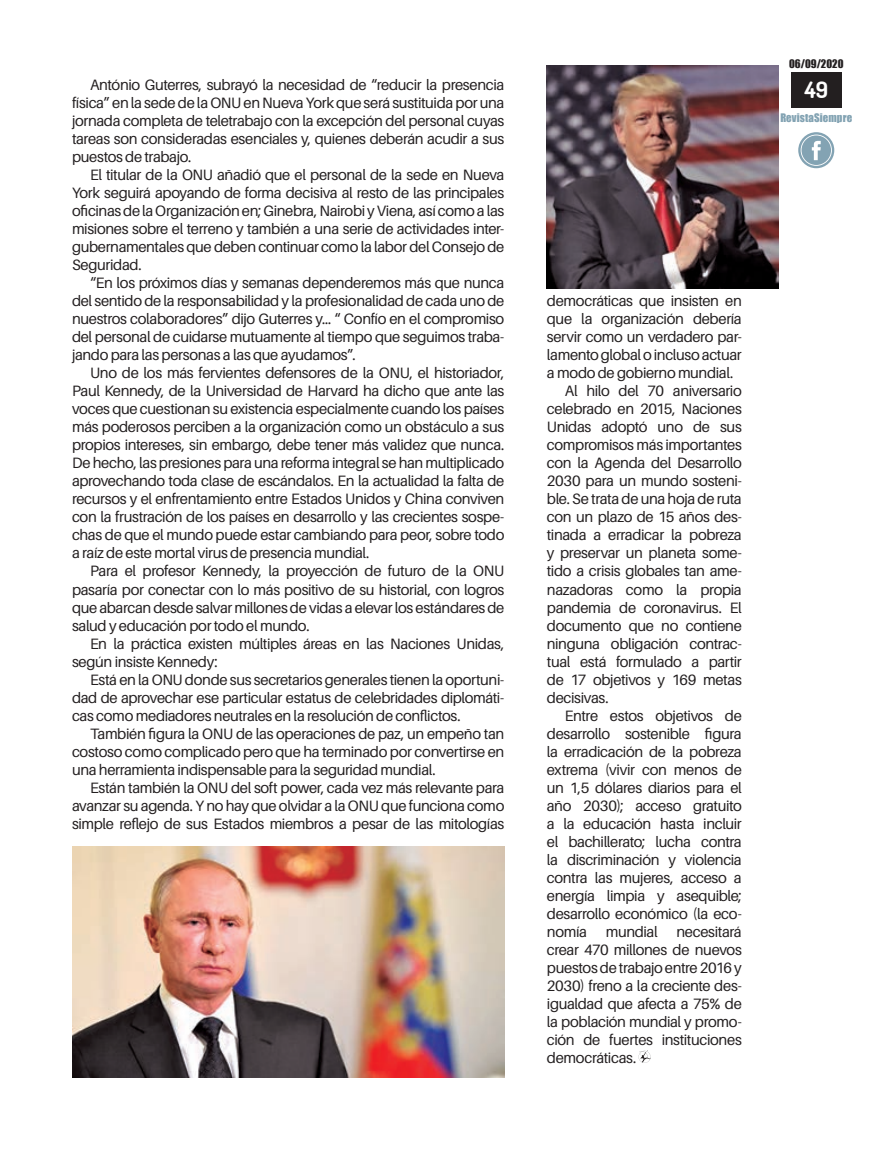
<style>
.page{position:relative;width:893px;height:1149px;background:#fff}
.page>*{position:absolute;margin:0;border:0;box-sizing:border-box;transform-origin:0 0}
.t1{font:700 22.5px "Dosis";color:#fff}
.t2{font:15px/18px "Aileron";letter-spacing:-.025em;color:#231f20;text-align:justify}
.t3{font:10.8px "Impact";letter-spacing:.01em;color:#83a3b3}
.t4{font:10.8px "Impact";color:#231f20}
</style>
<div class="page">
<div style="left:791px;top:72px;width:51px;height:36px;background:#231f20"></div>
<div style="left:798px;top:132px;width:36px;height:36px;border:2px solid #83a3b3;border-radius:50%"></div>
<div style="left:801px;top:135px;width:30px;height:30px;background:#83a3b3;border-radius:50%"></div>
<svg style="left:812px;top:141px;width:9px;height:19px"></svg>
<svg style="left:639px;top:1050px;width:12px;height:12px"></svg>
<img style="left:547px;top:66px;width:232px;height:222px">
<img style="left:72px;top:846px;width:432px;height:231px">
<p class="t2" style="left:72px;top:76px;width:434px;text-indent:18px">António Guterres, subrayó la necesidad de “reducir la presencia física” en la sede de la ONU en Nueva York que será sustituida por una jornada completa de teletrabajo con la excepción del personal cuyas tareas son consideradas esenciales y, quienes deberán acudir a sus puestos de trabajo.</p>
<p class="t2" style="left:72px;top:166px;width:434px;text-indent:18px">El titular de la ONU añadió que el personal de la sede en Nueva York seguirá apoyando de forma decisiva al resto de las principales oficinas de la Organización en; Ginebra, Nairobi y Viena, así como a las misiones sobre el terreno y también a una serie de actividades inter&shy;gubernamentales que deben continuar como la labor del Consejo de Seguridad.</p>
<p class="t2" style="left:72px;top:274px;width:434px;text-indent:18px">“En los próximos días y semanas dependeremos más que nunca del sentido de la responsabilidad y la profesionalidad de cada uno de nuestros colaboradores” dijo Guterres y… “ Confío en el compromiso del personal de cuidarse mutuamente al tiempo que seguimos traba&shy;jando para las personas a las que ayudamos”.</p>
<p class="t2" style="left:72px;top:364px;width:434px;text-indent:18px">Uno de los más fervientes defensores de la ONU, el historiador, Paul Kennedy, de la Universidad de Harvard ha dicho que ante las voces que cuestionan su existencia especialmente cuando los países más poderosos perciben a la organización como un obstáculo a sus propios intereses, sin embargo, debe tener más validez que nunca.<br>De hecho, las presiones para una reforma integral se han multiplicado aprovechando toda clase de escándalos. En la actualidad la falta de recursos y el enfrentamiento entre Estados Unidos y China conviven con la frustración de los países en desarrollo y las crecientes sospe&shy;chas de que el mundo puede estar cambiando para peor, sobre todo a raíz de este mortal virus de presencia mundial.</p>
<p class="t2" style="left:72px;top:562px;width:434px;text-indent:18px">Para el profesor Kennedy, la proyección de futuro de la ONU pasaría por conectar con lo más positivo de su historial, con logros que abarcan desde salvar millones de vidas a elevar los estándares de salud y educación por todo el mundo.</p>
<p class="t2" style="left:72px;top:634px;width:434px;text-indent:18px">En la práctica existen múltiples áreas en las Naciones Unidas, según insiste Kennedy:</p>
<p class="t2" style="left:72px;top:670px;width:434px;text-indent:18px">Está en la ONU donde sus secretarios generales tienen la oportuni&shy;dad de aprovechar ese particular estatus de celebridades diplomáti&shy;cas como mediadores neutrales en la resolución de conflictos.</p>
<p class="t2" style="left:72px;top:724px;width:434px;text-indent:18px">También figura la ONU de las operaciones de paz, un empeño tan costoso como complicado pero que ha terminado por convertirse en una herramienta indispensable para la seguridad mundial.</p>
<p class="t2" style="left:72px;top:778px;width:434px;text-indent:18px">Están también la ONU del soft power, cada vez más relevante para avanzar su agenda. Y no hay que olvidar a la ONU que funciona como simple reflejo de sus Estados miembros a pesar de las mitologías</p>
<p class="t4" style="left:789px;top:56px;width:56px">06/09/2020</p>
<h1 class="t1" style="left:804px;top:76px;width:25px">49</h1>
<p class="t3" style="left:780px;top:109px;width:73px">RevistaSiempre</p>
<p class="t2" style="left:547px;top:292px;width:196px">democráticas que insisten en</p>
<p class="t2" style="left:547px;top:310px;width:196px">que la organización debería</p>
<p class="t2" style="left:547px;top:328px;width:196px">servir como un verdadero par-</p>
<p class="t2" style="left:547px;top:346px;width:196px">lamento global o incluso actuar</p>
<p class="t2" style="left:547px;top:364px;width:188px">a modo de gobierno mundial.</p>
<p class="t2" style="left:565px;top:382px;width:178px">Al hilo del 70 aniversario</p>
<p class="t2" style="left:547px;top:400px;width:196px">celebrado en 2015, Naciones</p>
<p class="t2" style="left:547px;top:418px;width:196px">Unidas adoptó uno de sus</p>
<p class="t2" style="left:547px;top:436px;width:196px">compromisos más importantes</p>
<p class="t2" style="left:547px;top:454px;width:196px">con la Agenda del Desarrollo</p>
<p class="t2" style="left:547px;top:472px;width:196px">2030 para un mundo sosteni-</p>
<p class="t2" style="left:547px;top:490px;width:196px">ble. Se trata de una hoja de ruta</p>
<p class="t2" style="left:547px;top:508px;width:196px">con un plazo de 15 años des-</p>
<p class="t2" style="left:547px;top:526px;width:196px">tinada a erradicar la pobreza</p>
<p class="t2" style="left:547px;top:544px;width:196px">y preservar un planeta some-</p>
<p class="t2" style="left:547px;top:562px;width:196px">tido a crisis globales tan ame-</p>
<p class="t2" style="left:547px;top:580px;width:196px">nazadoras como la propia</p>
<p class="t2" style="left:547px;top:598px;width:196px">pandemia de coronavirus. El</p>
<p class="t2" style="left:547px;top:616px;width:196px">documento que no contiene</p>
<p class="t2" style="left:547px;top:634px;width:196px">ninguna obligación contrac-</p>
<p class="t2" style="left:547px;top:652px;width:196px">tual está formulado a partir</p>
<p class="t2" style="left:547px;top:670px;width:196px">de 17 objetivos y 169 metas</p>
<p class="t2" style="left:547px;top:688px;width:63px">decisivas.</p>
<p class="t2" style="left:565px;top:706px;width:178px">Entre estos objetivos de</p>
<p class="t2" style="left:547px;top:724px;width:196px">desarrollo sostenible figura</p>
<p class="t2" style="left:547px;top:742px;width:196px">la erradicación de la pobreza</p>
<p class="t2" style="left:547px;top:760px;width:196px">extrema (vivir con menos de</p>
<p class="t2" style="left:547px;top:778px;width:196px">un 1,5 dólares diarios para el</p>
<p class="t2" style="left:547px;top:796px;width:196px">año 2030); acceso gratuito</p>
<p class="t2" style="left:547px;top:814px;width:196px">a la educación hasta incluir</p>
<p class="t2" style="left:547px;top:832px;width:196px">el bachillerato; lucha contra</p>
<p class="t2" style="left:547px;top:850px;width:196px">la discriminación y violencia</p>
<p class="t2" style="left:547px;top:868px;width:196px">contra las mujeres, acceso a</p>
<p class="t2" style="left:547px;top:886px;width:196px">energía limpia y asequible;</p>
<p class="t2" style="left:547px;top:904px;width:196px">desarrollo económico (la eco-</p>
<p class="t2" style="left:547px;top:922px;width:196px">nomía mundial necesitará</p>
<p class="t2" style="left:547px;top:940px;width:196px">crear 470 millones de nuevos</p>
<p class="t2" style="left:547px;top:958px;width:196px">puestos de trabajo entre 2016 y</p>
<p class="t2" style="left:547px;top:976px;width:196px">2030) freno a la creciente des-</p>
<p class="t2" style="left:547px;top:994px;width:196px">igualdad que afecta a 75% de</p>
<p class="t2" style="left:547px;top:1012px;width:196px">la población mundial y promo-</p>
<p class="t2" style="left:547px;top:1030px;width:196px">ción de fuertes instituciones</p>
<p class="t2" style="left:547px;top:1048px;width:91px">democráticas.</p>
</div>
